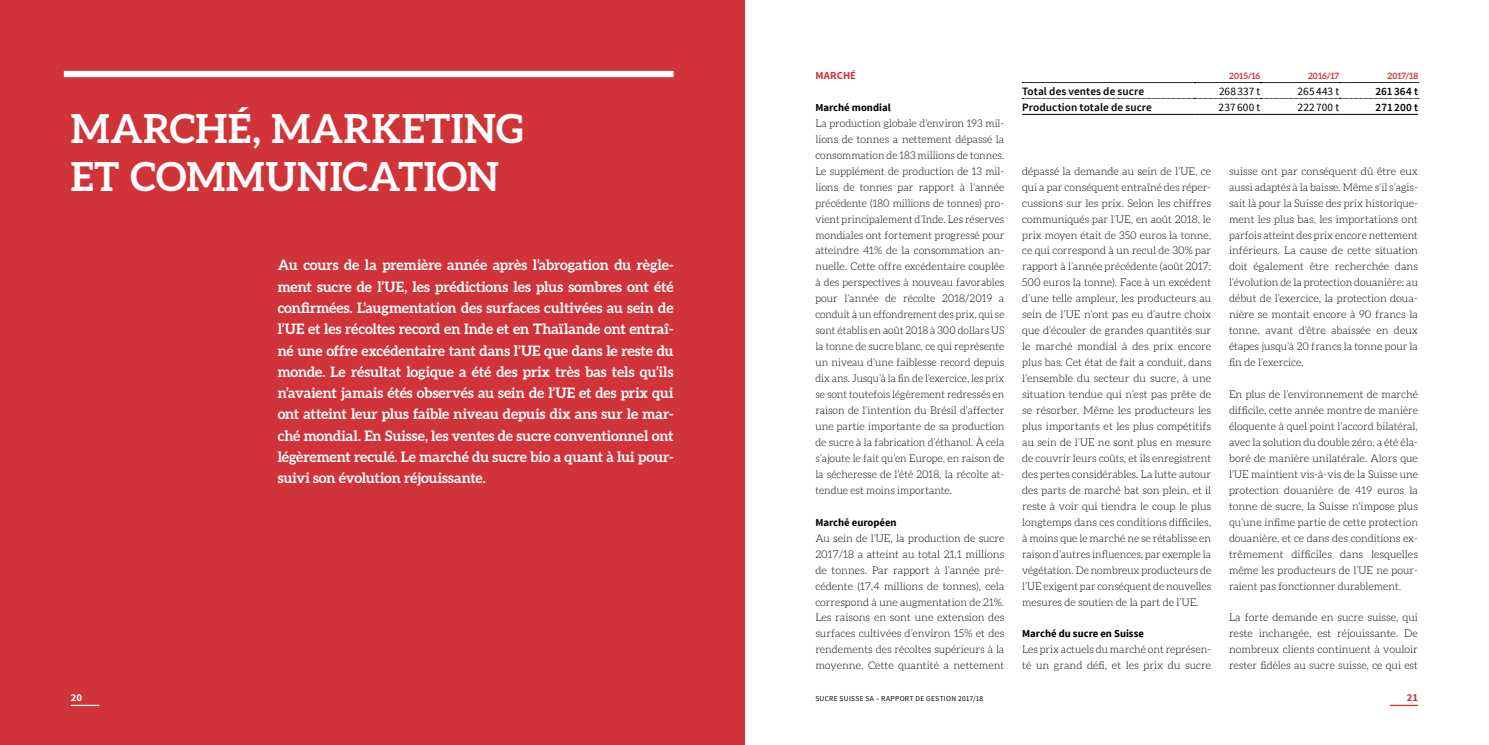
<style>
.page{position:relative;width:1489px;height:745px;background:#fff}
.page>*{position:absolute;margin:0;border:0;box-sizing:border-box;transform-origin:0 0}
.t1{font:700 40px/47.9px "Aleo";letter-spacing:.01em;color:#fff}
.t2{font:700 14.38px/21.2px "Aleo";letter-spacing:-.01em;color:#fff;text-align:justify}
.t3{font:600 11.25px "Source Sans Pro";letter-spacing:.01em;color:#000}
.t4{font:11.25px "Source Sans Pro";letter-spacing:.02em;color:#000}
.t5{font:300 10.62px/16px "Aleo";color:#000;text-align:justify}
.t6{font:700 10.62px "Source Sans Pro";color:#000}
.t7{font:700 10.62px "Source Sans Pro";letter-spacing:.015em;color:#d03439}
.t8{font:700 10.62px "Source Sans Pro";color:#fff}
.t9{font:700 8.75px "Aleo";letter-spacing:.005em;color:#d03439}
.t10{font:7.5px "Source Sans Pro";letter-spacing:.04em;color:#000}
</style>
<div class="page">
<div style="left:0;top:0;width:744px;height:744px;background:#d03439"></div>
<div style="left:64px;top:71px;width:609px;height:6px;background:#fff"></div>
<svg style="left:71px;top:704px;width:28px;height:1px"></svg>
<svg style="left:1389px;top:704px;width:28px;height:1px"></svg>
<hr style="left:1022px;top:114px;width:172px;height:1px;background:#000">
<hr style="left:1194px;top:114px;width:66px;height:1px;background:#000">
<hr style="left:1260px;top:114px;width:78px;height:1px;background:#000">
<hr style="left:1338px;top:114px;width:79px;height:1px;background:#000">
<svg style="left:1022px;top:98px;width:396px;height:1px"></svg>
<svg style="left:1022px;top:82px;width:396px;height:1px"></svg>
<h1 class="t1" style="left:71px;top:104px;width:453px">MARCHÉ, MARKETING<br>ET COMMUNICATION</h1>
<p class="t2" style="left:278px;top:254px;width:397px">Au cours de la première année après l’abrogation du règle&shy;ment sucre de l’UE, les prédictions les plus sombres ont été confirmées. L’augmentation des surfaces cultivées au sein de l’UE et les récoltes record en Inde et en Thaïlande ont entraî&shy;né une offre excédentaire tant dans l’UE que dans le reste du monde. Le résultat logique a été des prix très bas tels qu’ils n’avaient jamais étés observés au sein de l’UE et des prix qui ont atteint leur plus faible niveau depuis dix ans sur le mar&shy;ché mondial. En Suisse, les ventes de sucre conventionnel ont légèrement reculé. Le marché du sucre bio a quant à lui pour&shy;suivi son évolution réjouissante.</p>
<p class="t7" style="left:815px;top:68px;width:42px">MARCHÉ</p>
<p class="t6" style="left:815px;top:100px;width:77px">Marché mondial</p>
<p class="t5" style="left:815px;top:115px;width:190px">La production globale d’environ 193 mil&shy;lions de tonnes a nettement dépassé la consommation de 183 millions de tonnes.<br>Le supplément de production de 13 mil&shy;lions de tonnes par rapport à l’année précédente (180 millions de tonnes) pro&shy;vient principalement d’Inde. Les réserves mondiales ont fortement progressé pour atteindre 41% de la consommation an&shy;nuelle. Cette offre excédentaire couplée à des perspectives à nouveau favorables pour l’année de récolte 2018/2019 a conduit à un effondrement des prix, qui se sont établis en août 2018 à 300 dollars US la tonne de sucre blanc, ce qui représente un niveau d’une faiblesse record depuis dix ans. Jusqu’à la fin de l’exercice, les prix se sont toutefois légèrement redressés en raison de l’intention du Brésil d’affecter une partie importante de sa production de sucre à la fabrication d’éthanol. À cela s’ajoute le fait qu’en Europe, en raison de la sécheresse de l’été 2018, la récolte at&shy;tendue est moins importante.</p>
<p class="t6" style="left:815px;top:515px;width:83px">Marché européen</p>
<p class="t5" style="left:815px;top:529px;width:190px">Au sein de l’UE, la production de sucre 2017/18 a atteint au total 21,1 millions de tonnes. Par rapport à l’année pré&shy;cédente (17,4 millions de tonnes), cela correspond à une augmentation de 21%.<br>Les raisons en sont une extension des surfaces cultivées d’environ 15% et des rendements des récoltes supérieurs à la moyenne. Cette quantité a nettement</p>
<p class="t9" style="left:1229px;top:71px;width:33px">2015/16</p>
<p class="t9" style="left:1307px;top:71px;width:33px">2016/17</p>
<p class="t9" style="left:1387px;top:71px;width:32px">2017/18</p>
<p class="t3" style="left:1022px;top:84px;width:123px">Total des ventes de sucre</p>
<p class="t4" style="left:1218px;top:84px;width:43px">268337 t</p>
<p class="t4" style="left:1297px;top:84px;width:43px">265443 t</p>
<p class="t3" style="left:1375px;top:84px;width:44px">261364 t</p>
<p class="t3" style="left:1022px;top:100px;width:131px">Production totale de sucre</p>
<p class="t4" style="left:1218px;top:100px;width:43px">237600 t</p>
<p class="t4" style="left:1297px;top:100px;width:43px">222700 t</p>
<p class="t3" style="left:1375px;top:100px;width:44px">271200 t</p>
<p class="t5" style="left:1022px;top:163px;width:190px">dépassé la demande au sein de l’UE, ce qui a par conséquent entraîné des réper&shy;cussions sur les prix. Selon les chiffres communiqués par l’UE, en août 2018, le prix moyen était de 350 euros la tonne, ce qui correspond à un recul de 30% par rapport à l’année précédente (août 2017:<br>500 euros la tonne). Face à un excédent d’une telle ampleur, les producteurs au sein de l’UE n’ont pas eu d’autre choix que d’écouler de grandes quantités sur le marché mondial à des prix encore plus bas. Cet état de fait a conduit, dans l’ensemble du secteur du sucre, à une situation tendue qui n’est pas prête de se résorber. Même les producteurs les plus importants et les plus compétitifs au sein de l’UE ne sont plus en mesure de couvrir leurs coûts, et ils enregistrent des pertes considérables. La lutte autour des parts de marché bat son plein, et il reste à voir qui tiendra le coup le plus longtemps dans ces conditions difficiles, à moins que le marché ne se rétablisse en raison d’autres influences, par exemple la végétation. De nombreux producteurs de l’UE exigent par conséquent de nouvelles mesures de soutien de la part de l’UE.</p>
<p class="t6" style="left:1022px;top:626px;width:123px">Marché du sucre en Suisse</p>
<p class="t5" style="left:1022px;top:641px;width:190px">Les prix actuels du marché ont représen&shy;té un grand défi, et les prix du sucre</p>
<p class="t5" style="left:1228px;top:163px;width:190px">suisse ont par conséquent dû être eux aussi adaptés à la baisse. Même s’il s’agis&shy;sait là pour la Suisse des prix historique&shy;ment les plus bas, les importations ont parfois atteint des prix encore nettement inférieurs. La cause de cette situation doit également être recherchée dans l’évolution de la protection douanière: au début de l’exercice, la protection doua&shy;nière se montait encore à 90 francs la tonne, avant d’être abaissée en deux étapes jusqu’à 20 francs la tonne pour la fin de l’exercice.</p>
<p class="t5" style="left:1228px;top:386px;width:190px">En plus de l’environnement de marché difficile, cette année montre de manière éloquente à quel point l’accord bilatéral, avec la solution du double zéro, a été éla&shy;boré de manière unilatérale. Alors que l’UE maintient vis-à-vis de la Suisse une protection douanière de 419 euros la tonne de sucre, la Suisse n’impose plus qu’une infime partie de cette protection douanière, et ce dans des conditions ex&shy;trêmement difficiles dans lesquelles même les producteurs de l’UE ne pour&shy;raient pas fonctionner durablement.</p>
<p class="t5" style="left:1228px;top:609px;width:190px">La forte demande en sucre suisse, qui reste inchangée, est réjouissante. De nombreux clients continuent à vouloir rester fidèles au sucre suisse, ce qui est</p>
<p class="t8" style="left:71px;top:690px;width:13px">20</p>
<p class="t7" style="left:1406px;top:690px;width:13px">21</p>
<p class="t10" style="left:815px;top:693px;width:169px">SUCRE SUISSE SA – RAPPORT DE GESTION 2017/18</p>
</div>
